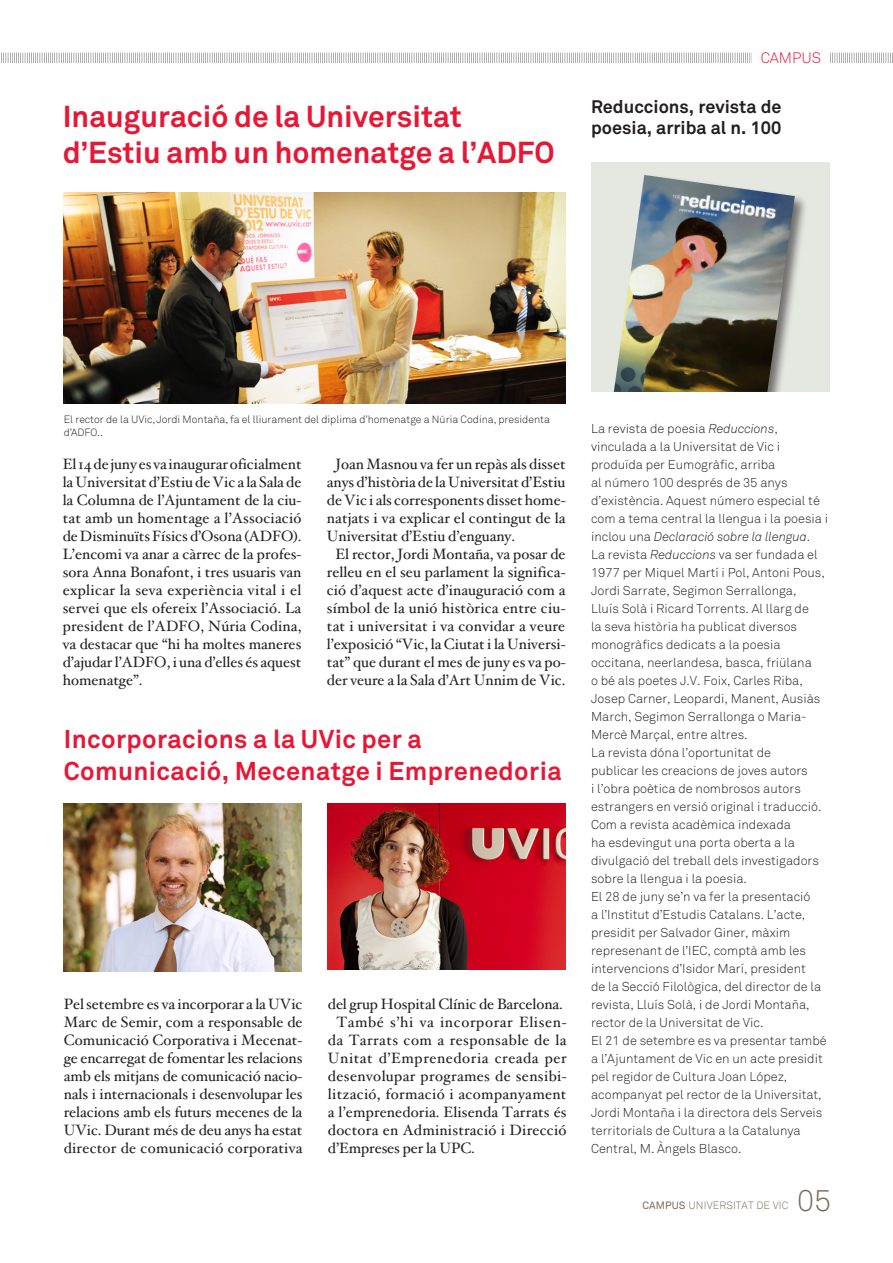
<style>
.page{position:relative;width:893px;height:1263px;background:#fff}
.page>*{position:absolute;margin:0;border:0;box-sizing:border-box;transform-origin:0 0}
.t1{font:700 30px/36px "Akkurat";color:#e51836}
.t2{font:300 30px "Akkurat";color:#7c6954}
.t3{font:700 25.5px/31.5px "Akkurat";letter-spacing:.015em;color:#e51836}
.t4{font:700 18px "Akkurat";color:#231f20}
.t5{font:15px/18px "Hoefler Text";color:#231f20;text-align:justify}
.t6{font:300 15px "Akkurat";color:#e51836}
.t7{font:300 12.75px/18px "Akkurat";color:#231f20}
.t8{font:300 10.5px/12.6px "Akkurat";color:#231f20}
.t9{font:300 10.5px "Akkurat";letter-spacing:.01em;color:#7c6954}
.s1{font-style:italic}
.s2{font-weight:400}
</style>
<div class="page">
<svg style="left:1px;top:53px;width:892px;height:10px"></svg>
<div style="left:753px;top:50px;width:76px;height:14px;background:#fff"></div>
<img style="left:64px;top:193px;width:502px;height:211px">
<img style="left:64px;top:804px;width:238px;height:168px">
<img style="left:327px;top:804px;width:239px;height:166px">
<div style="left:591px;top:162px;width:238px;height:230px;background:#e5e7e1"></div>
<div style="left:611px;top:173px;width:197px;height:219px;background:#231f20;opacity:.6"></div>
<img style="left:614px;top:175px;width:181px;height:217px">
<p class="t1" style="left:63px;top:98px;width:494px">Inauguració de la Universitat d’Estiu amb un homenatge a l’ADFO</p>
<p class="t6" style="left:761px;top:48px;width:62px">CAMPUS</p>
<p class="t4" style="left:591px;top:96px;width:192px">Reduccions, revista de</p>
<p class="t4" style="left:591px;top:117px;width:192px">poesia, arriba al n. 100</p>
<p class="t8" style="left:64px;top:413px;width:488px">El rector de la UVic, Jordi Montaña, fa el lliurament del diplima d’homenatge a Núria Codina, presidenta d’ADFO..</p>
<p class="t5" style="left:63px;top:455px;width:240px">El 14 de juny es va inaugurar oficialment la Universitat d’Estiu de Vic a la Sala de la Columna de l’Ajuntament de la ciu&shy;tat amb un homentage a l’Associació de Disminuïts Físics d’Osona (ADFO).<br>L’encomi va anar a càrrec de la profes&shy;sora Anna Bonafont, i tres usuaris van explicar la seva experiència vital i el servei que els ofereix l’Associació. La president de l’ADFO, Núria Codina, va destacar que “hi ha moltes maneres d’ajudar l’ADFO, i una d’elles és aquest homenatge”.</p>
<p class="t5" style="left:327px;top:455px;width:240px;text-indent:9px">Joan Masnou va fer un repàs als disset anys d’història de la Universitat d’Estiu de Vic i als corresponents disset home&shy;natjats i va explicar el contingut de la Universitat d’Estiu d’enguany.</p>
<p class="t5" style="left:327px;top:545px;width:240px;text-align:center">El rector, Jordi Montaña, va posar de relleu en el seu parlament la significa&shy;ció d’aquest acte d’inauguració com a símbol de la unió històrica entre ciu&shy;tat i universitat i va convidar a veure l’exposició “Vic, la Ciutat i la Universi&shy;tat” que durant el mes de juny es va po&shy;der veure a la Sala d’Art Unnim de Vic.</p>
<p class="t3" style="left:64px;top:723px;width:499px">Incorporacions a la UVic per a<br>Comunicació, Mecenatge i Emprenedoria</p>
<p class="t5" style="left:64px;top:995px;width:240px">Pel setembre es va incorporar a la UVic Marc de Semir, com a responsable de Comunicació Corporativa i Mecenat&shy;ge encarregat de fomentar les relacions amb els mitjans de comunicació nacio&shy;nals i internacionals i desenvolupar les relacions amb els futurs mecenes de la UVic. Durant més de deu anys ha estat director de comunicació corporativa</p>
<p class="t5" style="left:328px;top:995px;width:236px">del grup Hospital Clínic de Barcelona.</p>
<p class="t5" style="left:328px;top:1013px;width:240px;text-indent:9px">També s’hi va incorporar Elisen&shy;da Tarrats com a responsable de la Unitat d’Emprenedoria creada per desenvolupar programes de sensibi&shy;lització, formació i acompanyament a l’emprenedoria. Elisenda Tarrats és doctora en Administració i Direcció d’Empreses per la UPC.</p>
<p class="t7" style="left:591px;top:419px;width:239px">La revista de poesia <span class="s1">Reduccions</span>, vinculada a la Universitat de Vic i produïda per Eumogràfic, arriba<br>al número 100 després de 35 anys d’existència. Aquest número especial té com a tema central la llengua i la poesia i inclou una <span class="s1">Declaració sobre la llengua</span>.</p>
<p class="t7" style="left:591px;top:545px;width:235px">La revista <span class="s1">Reduccions</span> va ser fundada el 1977 per Miquel Martí i Pol, Antoni Pous, Jordi Sarrate, Segimon Serrallonga, Lluís Solà i Ricard Torrents. Al llarg de<br>la seva història ha publicat diversos monogràfics dedicats a la poesia occitana, neerlandesa, basca, friülana<br>o bé als poetes J.V. Foix, Carles Riba, Josep Carner, Leopardi, Manent, Ausiàs March, Segimon Serrallonga o Maria-Mercè Marçal, entre altres.</p>
<p class="t7" style="left:591px;top:743px;width:232px">La revista dóna l’oportunitat de publicar les creacions de joves autors<br>i l’obra poètica de nombrosos autors estrangers en versió original i traducció.<br>Com a revista acadèmica indexada<br>ha esdevingut una porta oberta a la divulgació del treball dels investigadors sobre la llengua i la poesia.</p>
<p class="t7" style="left:591px;top:887px;width:232px">El 28 de juny se’n va fer la presentació<br>a l’Institut d’Estudis Catalans. L’acte, presidit per Salvador Giner, màxim represenant de l’IEC, comptà amb les intervencions d’Isidor Marí, president de la Secció Filològica, del director de la revista, Lluís Solà, i de Jordi Montaña, rector de la Universitat de Vic.</p>
<p class="t7" style="left:591px;top:1031px;width:237px">El 21 de setembre es va presentar també a l’Ajuntament de Vic en un acte presidit pel regidor de Cultura Joan López, acompanyat pel rector de la Universitat, Jordi Montaña i la directora dels Serveis territorials de Cultura a la Catalunya Central, M. Àngels Blasco.</p>
<p class="t9" style="left:642px;top:1199px;width:147px"><span class="s2">CAMPUS</span> UNIVERSITAT DE VIC</p>
<p class="t2" style="left:797px;top:1181px;width:36px">05</p>
</div>
